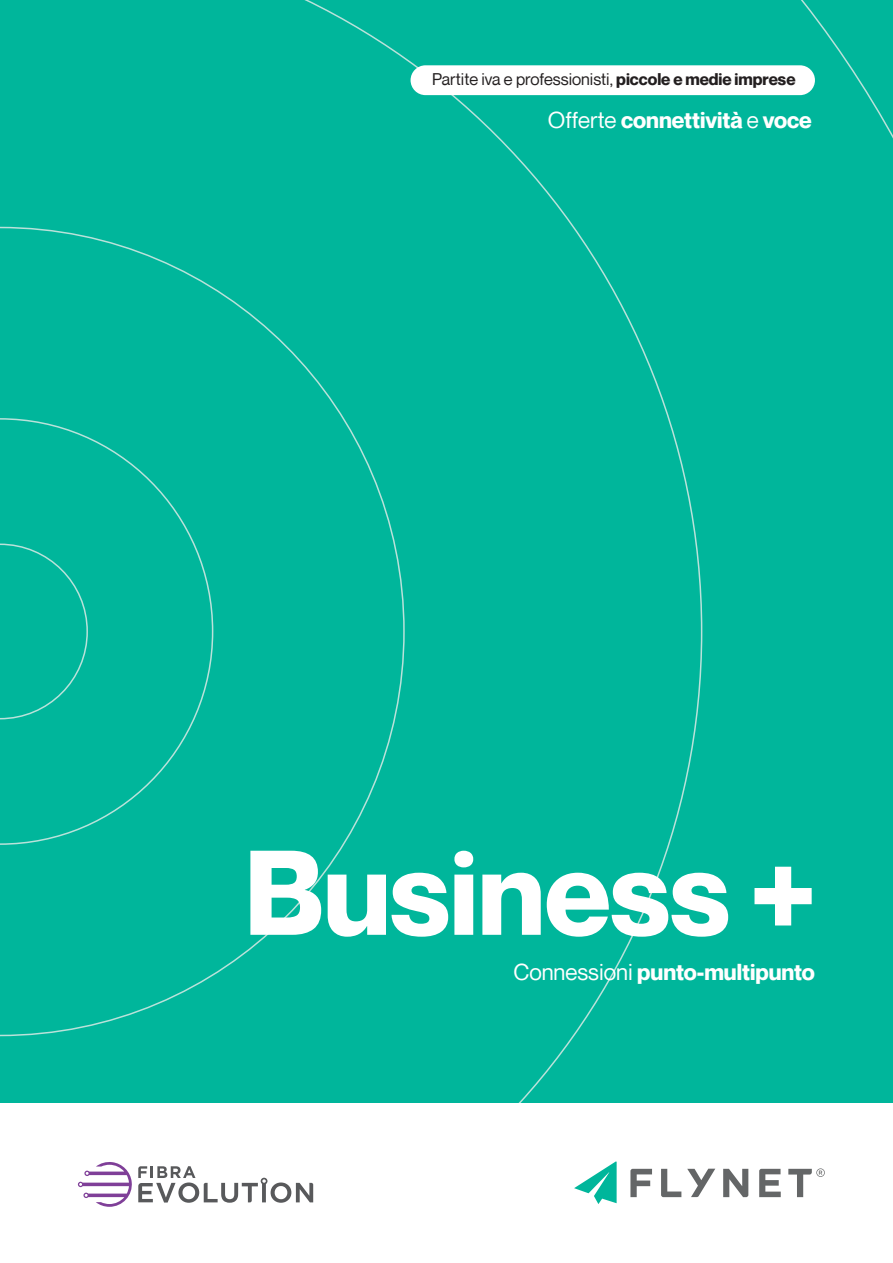
<style>
.page{position:relative;width:893px;height:1263px;background:#fff}
.page>*{position:absolute;margin:0;border:0;box-sizing:border-box;transform-origin:0 0}
.t1{font:700 117.6px "Neue Montreal";color:#fff}
.t2{font:700 22.5px "Neue Montreal";color:#fff}
.t3{font:16.5px "Neue Montreal";color:#231f20}
.s1{font-weight:700}
.s2{font-weight:400}
</style>
<div class="page">
<div style="left:0;top:0;width:893px;height:1102px;background:#00b69b"></div>
<svg style="left:630px;top:1169px;width:22px;height:28px"></svg>
<svg style="left:661px;top:1169px;width:20px;height:28px"></svg>
<svg style="left:723px;top:1169px;width:25px;height:28px"></svg>
<svg style="left:759px;top:1169px;width:22px;height:28px"></svg>
<svg style="left:687px;top:1169px;width:28px;height:28px"></svg>
<svg style="left:788px;top:1168px;width:37px;height:29px"></svg>
<svg style="left:574px;top:1161px;width:43px;height:43px"></svg>
<svg style="left:78px;top:1162px;width:235px;height:45px"></svg>
<div style="left:411px;top:65px;width:404px;height:30px;background:#fff;border-radius:15px"></div>
<p class="t3" style="left:432px;top:69px;width:365px">Partite iva e professionisti, <span class="s1">piccole e medie imprese</span></p>
<p class="t2" style="left:548px;top:106px;width:265px"><span class="s2">Offerte</span> connettività <span class="s2">e</span> voce</p>
<h1 class="t1" style="left:245px;top:820px;width:573px">Business +</h1>
<p class="t2" style="left:513px;top:958px;width:303px"><span class="s2">Connessioni</span> punto-multipunto</p>
</div>
